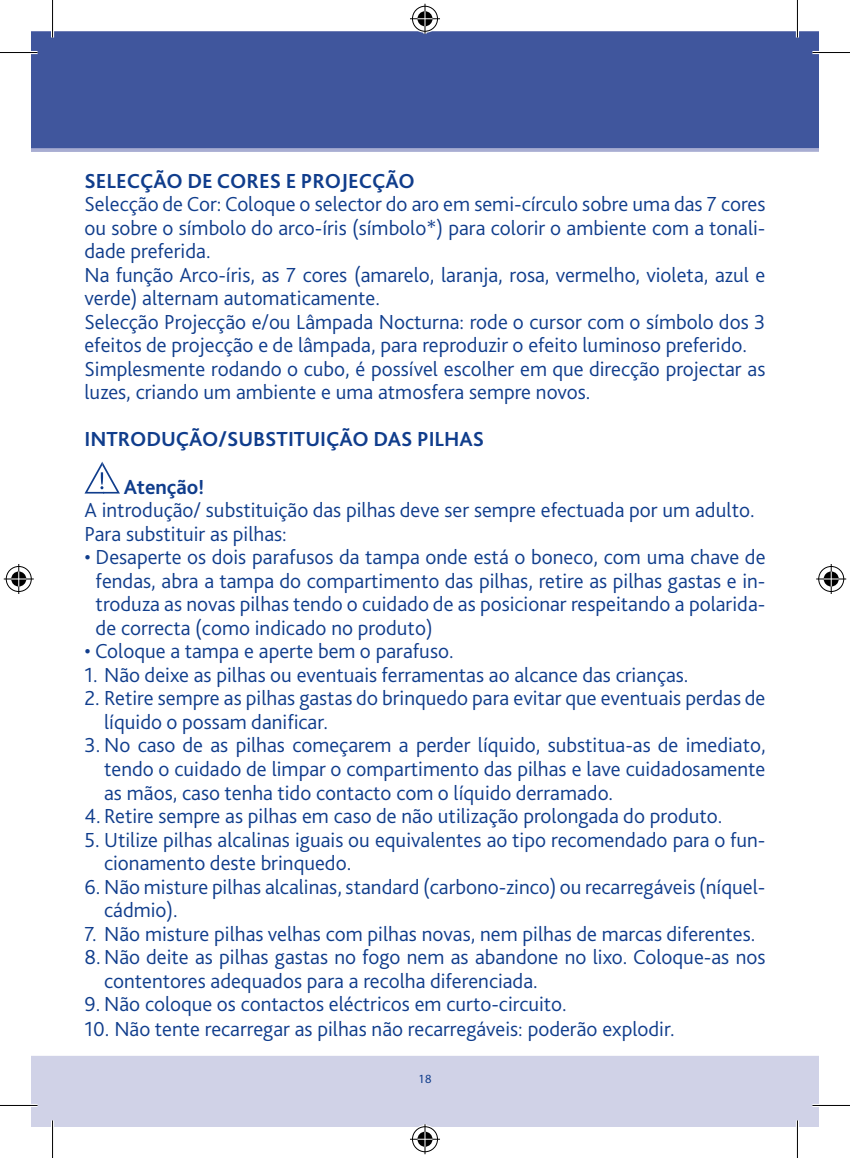
<style>
.page{position:relative;width:850px;height:1158px;background:#fff}
.page>*{position:absolute;margin:0;border:0;box-sizing:border-box;transform-origin:0 0}
.t1{font:300 21.25px/23.5px "Bliss 2";color:#103d8c}
.t2{font:700 21.25px "Bliss 2";color:#103d8c}
.t3{font:12.5px "Myriad Pro";color:#103d8c}
</style>
<div class="page">
<div style="left:31px;top:1056px;width:787px;height:70px;background:#d0d2e7"></div>
<div style="left:31px;top:31px;width:787px;height:121px;background:#40569d"></div>
<svg style="left:85px;top:461px;width:35px;height:32px"></svg>
<hr style="left:0;top:51px;width:38px;height:3px;background:#fff">
<hr style="left:812px;top:51px;width:37px;height:3px;background:#fff">
<hr style="left:0;top:1103px;width:38px;height:3px;background:#fff">
<hr style="left:812px;top:1103px;width:37px;height:3px;background:#fff">
<hr style="left:51px;top:0;width:3px;height:38px;background:#fff">
<hr style="left:51px;top:1120px;width:3px;height:37px;background:#fff">
<hr style="left:795px;top:0;width:3px;height:38px;background:#fff">
<hr style="left:795px;top:1120px;width:3px;height:37px;background:#fff">
<hr style="left:0;top:52px;width:38px;height:1px;background:#000">
<hr style="left:812px;top:52px;width:37px;height:1px;background:#000">
<hr style="left:0;top:1104px;width:38px;height:1px;background:#000">
<hr style="left:812px;top:1104px;width:37px;height:1px;background:#000">
<hr style="left:52px;top:0;width:1px;height:38px;background:#000">
<hr style="left:52px;top:1120px;width:1px;height:37px;background:#000">
<hr style="left:796px;top:0;width:1px;height:38px;background:#000">
<hr style="left:796px;top:1120px;width:1px;height:37px;background:#000">
<div style="left:410px;top:5px;width:29px;height:28px;border:3px solid #fff;border-radius:50%"></div>
<hr style="left:410px;top:17px;width:30px;height:3px;background:#fff">
<hr style="left:423px;top:4px;width:3px;height:30px;background:#fff">
<div style="left:415px;top:10px;width:19px;height:18px;border:3px solid #fff;border-radius:50%"></div>
<div style="left:412px;top:6px;width:25px;height:26px;border:1px solid #000;border-radius:50%"></div>
<hr style="left:410px;top:18px;width:30px;height:1px;background:#000">
<hr style="left:424px;top:4px;width:1px;height:30px;background:#000">
<svg style="left:417px;top:11px;width:15px;height:15px"></svg>
<div style="left:410px;top:1125px;width:29px;height:28px;border:3px solid #fff;border-radius:50%"></div>
<hr style="left:410px;top:1137px;width:30px;height:3px;background:#fff">
<hr style="left:423px;top:1124px;width:3px;height:30px;background:#fff">
<div style="left:415px;top:1130px;width:19px;height:18px;border:3px solid #fff;border-radius:50%"></div>
<div style="left:412px;top:1126px;width:25px;height:25px;border:1px solid #000;border-radius:50%"></div>
<hr style="left:410px;top:1138px;width:30px;height:1px;background:#000">
<hr style="left:424px;top:1124px;width:1px;height:30px;background:#000">
<svg style="left:417px;top:1131px;width:15px;height:15px"></svg>
<div style="left:5px;top:565px;width:28px;height:28px;border:3px solid #fff;border-radius:50%"></div>
<hr style="left:4px;top:577px;width:30px;height:3px;background:#fff">
<hr style="left:17px;top:564px;width:3px;height:30px;background:#fff">
<div style="left:10px;top:570px;width:18px;height:18px;border:3px solid #fff;border-radius:50%"></div>
<div style="left:6px;top:566px;width:26px;height:25px;border:1px solid #000;border-radius:50%"></div>
<hr style="left:4px;top:578px;width:30px;height:1px;background:#000">
<hr style="left:18px;top:564px;width:1px;height:30px;background:#000">
<svg style="left:11px;top:571px;width:15px;height:15px"></svg>
<div style="left:816px;top:565px;width:28px;height:28px;border:3px solid #fff;border-radius:50%"></div>
<hr style="left:815px;top:577px;width:30px;height:3px;background:#fff">
<hr style="left:829px;top:564px;width:3px;height:30px;background:#fff">
<div style="left:821px;top:570px;width:18px;height:18px;border:3px solid #fff;border-radius:50%"></div>
<div style="left:818px;top:566px;width:25px;height:25px;border:1px solid #000;border-radius:50%"></div>
<hr style="left:815px;top:578px;width:30px;height:1px;background:#000">
<hr style="left:830px;top:564px;width:1px;height:30px;background:#000">
<svg style="left:823px;top:571px;width:15px;height:15px"></svg>
<p class="t2" style="left:84px;top:170px;width:331px">SELECÇÃO DE CORES E PROJECÇÃO</p>
<p class="t1" style="left:84px;top:192px;width:682px">Selecção de Cor: Coloque o selector do aro em semi-círculo sobre uma das 7 cores ou sobre o símbolo do arco-íris (símbolo*) para colorir o ambiente com a tonali&shy;dade preferida.<br>Na função Arco-íris, as 7 cores (amarelo, laranja, rosa, vermelho, violeta, azul e verde) alternam automaticamente.<br>Selecção Projecção e/ou Lâmpada Nocturna: rode o cursor com o símbolo dos 3 efeitos de projecção e de lâmpada, para reproduzir o efeito luminoso preferido.<br>Simplesmente rodando o cubo, é possível escolher em que direcção projectar as luzes, criando um ambiente e uma atmosfera sempre novos.</p>
<p class="t2" style="left:84px;top:428px;width:401px">INTRODUÇÃO/SUBSTITUIÇÃO DAS PILHAS</p>
<p class="t2" style="left:124px;top:475px;width:82px">Atenção!</p>
<p class="t1" style="left:84px;top:497px;width:671px">A introdução/ substituição das pilhas deve ser sempre efectuada por um adulto.<br>Para substituir as pilhas:</p>
<p class="t1" style="left:96px;top:545px;width:671px;text-align:justify;text-indent:-11px">• Desaperte os dois parafusos da tampa onde está o boneco, com uma chave de fendas, abra a tampa do compartimento das pilhas, retire as pilhas gastas e in&shy;troduza as novas pilhas tendo o cuidado de as posicionar respeitando a polarida&shy;de correcta (como indicado no produto)</p>
<p class="t1" style="left:84px;top:639px;width:370px">• Coloque a tampa e aperte bem o parafuso.</p>
<p class="t1" style="left:84px;top:662px;width:605px">1. Não deixe as pilhas ou eventuais ferramentas ao alcance das crianças.</p>
<p class="t1" style="left:104px;top:686px;width:662px;text-indent:-20px">2. Retire sempre as pilhas gastas do brinquedo para evitar que eventuais perdas de líquido o possam danificar.</p>
<p class="t1" style="left:104px;top:733px;width:662px;text-align:justify;text-indent:-20px">3. No caso de as pilhas começarem a perder líquido, substitua-as de imediato, tendo o cuidado de limpar o compartimento das pilhas e lave cuidadosamente as mãos, caso tenha tido contacto com o líquido derramado.</p>
<p class="t1" style="left:84px;top:803px;width:639px">4. Retire sempre as pilhas em caso de não utilização prolongada do produto.</p>
<p class="t1" style="left:104px;top:827px;width:662px;text-indent:-20px">5. Utilize pilhas alcalinas iguais ou equivalentes ao tipo recomendado para o fun&shy;cionamento deste brinquedo.</p>
<p class="t1" style="left:104px;top:874px;width:662px;text-indent:-20px">6. Não misture pilhas alcalinas, standard (carbono-zinco) ou recarregáveis (níquel&shy;cádmio).</p>
<p class="t1" style="left:84px;top:921px;width:672px">7. Não misture pilhas velhas com pilhas novas, nem pilhas de marcas diferentes.</p>
<p class="t1" style="left:104px;top:944px;width:662px;text-indent:-20px">8. Não deite as pilhas gastas no fogo nem as abandone no lixo. Coloque-as nos contentores adequados para a recolha diferenciada.</p>
<p class="t1" style="left:84px;top:991px;width:483px">9. Não coloque os contactos eléctricos em curto-circuito.</p>
<p class="t1" style="left:84px;top:1016px;width:591px">10. Não tente recarregar as pilhas não recarregáveis: poderão explodir.</p>
<p class="t3" style="left:418px;top:1071px;width:14px">18</p>
</div>
